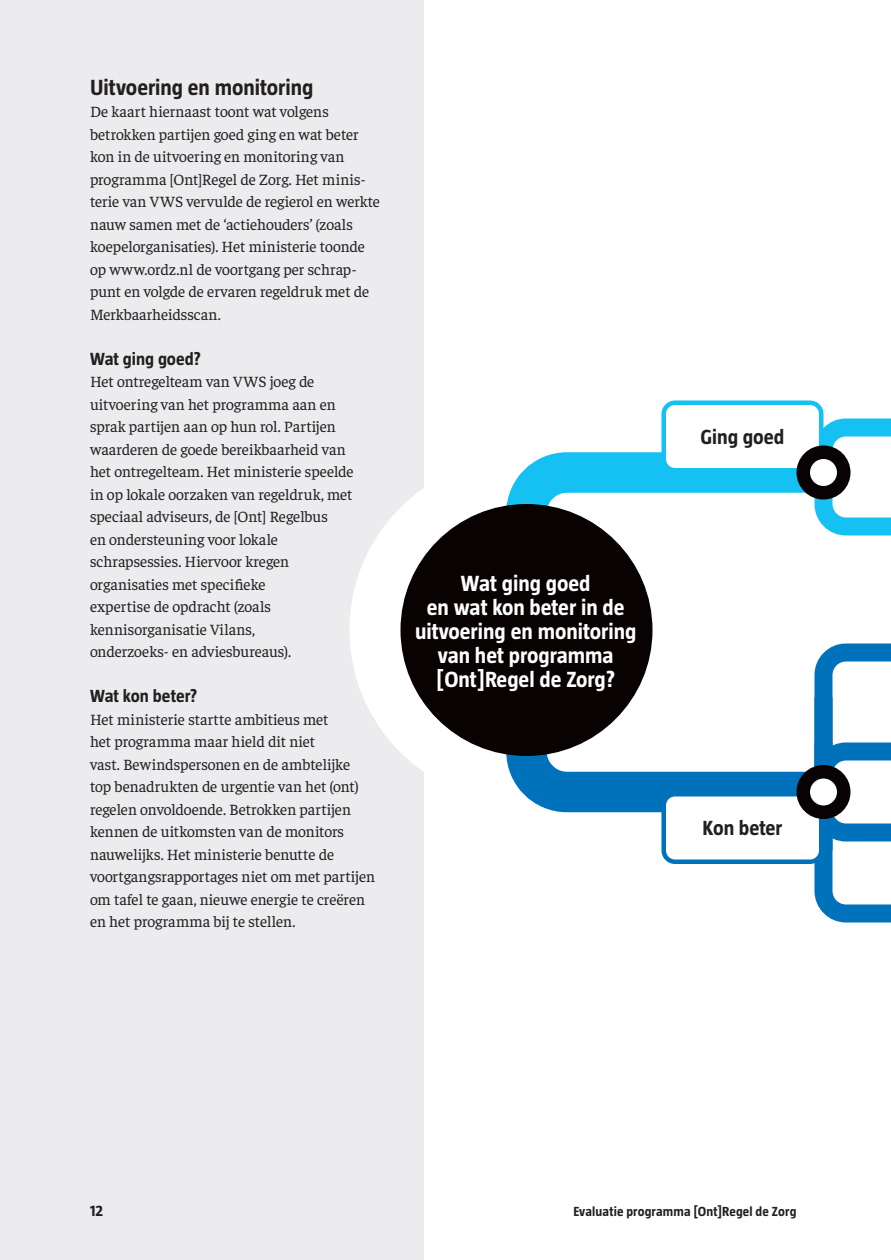
<style>
.page{position:relative;width:891px;height:1260px;background:#fff}
.page>*{position:absolute;margin:0;border:0;box-sizing:border-box;transform-origin:0 0}
.t1{font:700 22.5px/24px "Taz";color:#fff;text-align:center}
.t2{font:700 22.5px "Taz";letter-spacing:-.005em;color:#231f20}
.t3{font:700 21px "Taz";color:#231f20}
.t4{font:700 18px "Taz";color:#231f20}
.t5{font:15.75px/22.5px "Faustina";letter-spacing:-.005em;color:#231f20}
.t6{font:700 15.75px "Taz";color:#231f20}
.t7{font:700 13.5px "Taz";letter-spacing:.01em;color:#231f20}
</style>
<div class="page">
<div style="left:0;top:0;width:424px;height:1260px;background:#ececee"></div>
<div style="left:350px;top:458px;width:344px;height:344px;background:#fff;border-radius:50%"></div>
<svg style="left:488px;top:432px;width:316px;height:148px"></svg>
<svg style="left:488px;top:580px;width:317px;height:252px"></svg>
<svg style="left:814px;top:418px;width:77px;height:118px"></svg>
<svg style="left:806px;top:643px;width:85px;height:280px"></svg>
<div style="left:664px;top:403px;width:157px;height:67px;background:#fff;border-radius:11px"></div>
<div style="left:662px;top:400px;width:162px;height:72px;border:4px solid #15c0f2;border-radius:11px"></div>
<div style="left:664px;top:794px;width:157px;height:68px;background:#fff;border-radius:11px"></div>
<div style="left:662px;top:792px;width:162px;height:72px;border:4px solid #0071bb;border-radius:11px"></div>
<div style="left:803px;top:452px;width:41px;height:41px;background:#fff;border-radius:50%"></div>
<div style="left:796px;top:446px;width:54px;height:54px;border:14px solid #080302;border-radius:50%"></div>
<div style="left:803px;top:772px;width:41px;height:40px;background:#fff;border-radius:50%"></div>
<div style="left:796px;top:765px;width:54px;height:54px;border:14px solid #080302;border-radius:50%"></div>
<div style="left:400px;top:504px;width:252px;height:252px;background:#080302;border-radius:50%"></div>
<h1 class="t2" style="left:90px;top:74px;width:225px">Uitvoering en monitoring</h1>
<p class="t5" style="left:90px;top:99px;width:292px">De kaart hiernaast toont wat volgens betrokken partijen goed ging en wat beter kon in de uitvoering en monitoring van programma [Ont]Regel de Zorg. Het minis&shy;terie van VWS vervulde de regierol en werkte nauw samen met de ‘actiehouders’ (zoals koepelorganisaties). Het ministerie toonde op www.ordz.nl de voortgang per schrap&shy;punt en volgde de ervaren regeldruk met de Merkbaarheidsscan.</p>
<p class="t4" style="left:90px;top:348px;width:113px">Wat ging goed?</p>
<p class="t5" style="left:90px;top:369px;width:265px">Het ontregelteam van VWS joeg de uitvoering van het programma aan en sprak partijen aan op hun rol. Partijen waarderen de goede bereikbaarheid van het ontregelteam. Het ministerie speelde in op lokale oorzaken van regeldruk, met speciaal adviseurs, de [Ont] Regelbus<br>en ondersteuning voor lokale schrapsessies. Hiervoor kregen organisaties met specifieke<br>expertise de opdracht (zoals kennisorganisatie Vilans,<br>onderzoeks- en adviesbureaus).</p>
<p class="t4" style="left:90px;top:686px;width:109px">Wat kon beter?</p>
<p class="t5" style="left:90px;top:707px;width:287px">Het ministerie startte ambitieus met<br>het programma maar hield dit niet<br>vast. Bewindspersonen en de ambtelijke top benadrukten de urgentie van het (ont) regelen onvoldoende. Betrokken partijen kennen de uitkomsten van de monitors nauwelijks. Het ministerie benutte de voortgangsrapportages niet om met partijen om tafel te gaan, nieuwe energie te creëren en het programma bij te stellen.</p>
<h1 class="t1" style="left:415px;top:571px;width:223px">Wat ging goed<br>en wat kon beter in de uitvoering en monitoring van het programma [Ont]Regel de Zorg?</h1>
<h2 class="t3" style="left:701px;top:425px;width:85px">Ging goed</h2>
<h2 class="t3" style="left:703px;top:816px;width:81px">Kon beter</h2>
<p class="t6" style="left:90px;top:1202px;width:15px">12</p>
<p class="t7" style="left:573px;top:1204px;width:225px">Evaluatie programma [Ont]Regel de Zorg</p>
</div>
